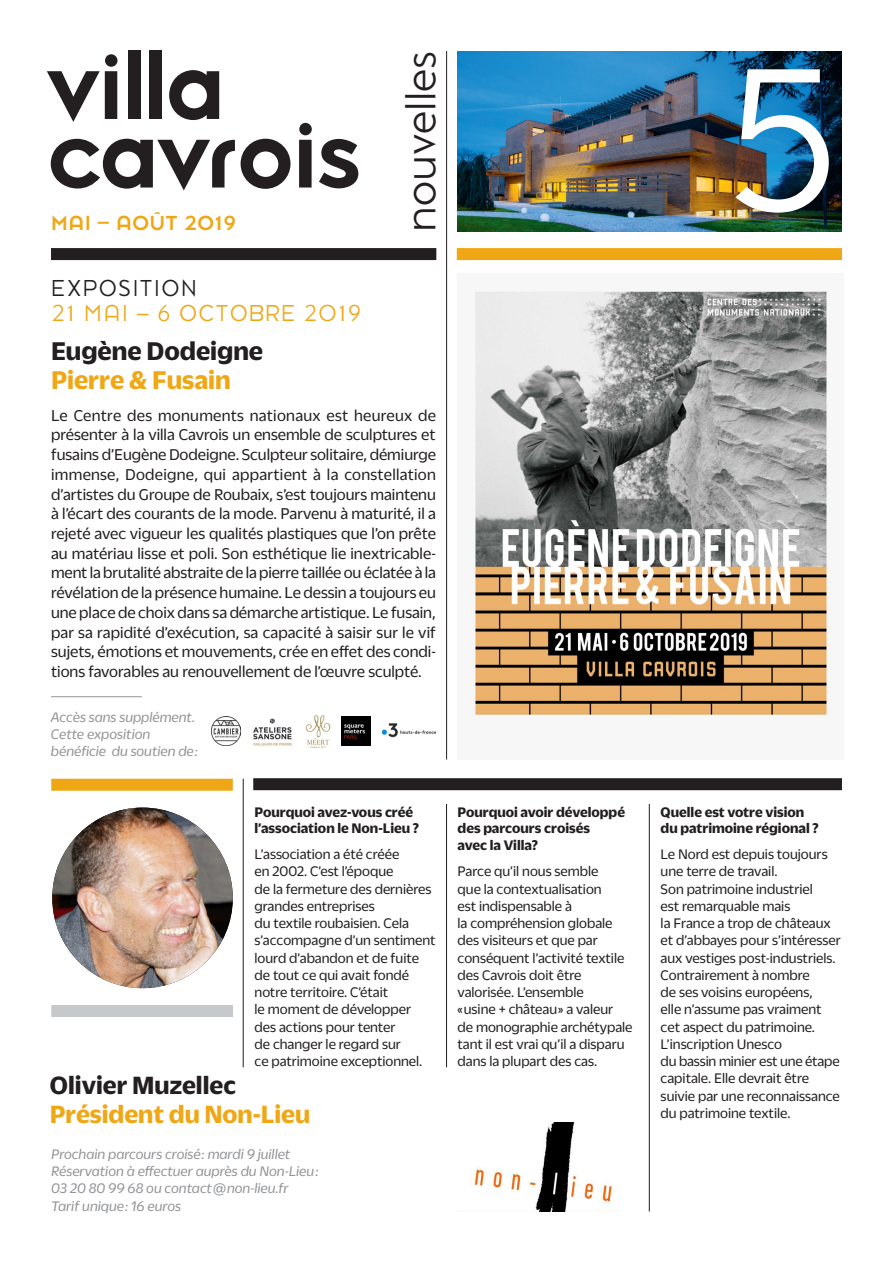
<style>
.page{position:relative;width:893px;height:1263px;background:#fff}
.page>*{position:absolute;margin:0;border:0;box-sizing:border-box;transform-origin:0 0}
.t1{font:223.65px "Dessau Pro Fein";color:#fff}
.t2{font:108.6px "Dessau Pro Drei";color:#231f20}
.t3{font:48.15px "Dessau Pro Fein";color:#231f20}
.t4{font:700 27.75px "Duplicate Sans";color:#231f20}
.t5{font:700 27.75px "Duplicate Sans";color:#efa715}
.t6{font:700 27px "Duplicate Sans";color:#efa715}
.t7{font:700 27px "Duplicate Sans";color:#231f20}
.t8{font:25.5px "Dessau Pro Fein";letter-spacing:.02em;color:#efa715}
.t9{font:25.5px "Dessau Pro Fein";letter-spacing:.02em;color:#231f20}
.t10{font:22.5px "Dessau Pro Neu";letter-spacing:.02em;color:#efa715}
.t11{font:16.95px/19.8px "Duplicate Sans";color:#231f20;text-align:justify}
.t12{font:15px/17.2px "Duplicate Sans";color:#231f20}
.t13{font:italic 15px "Duplicate Sans";color:#939598}
.t14{font:700 15px/16.5px "Duplicate Sans";color:#231f20}
</style>
<div class="page">
<div style="left:51px;top:248px;width:385px;height:12px;background:#231f20"></div>
<div style="left:457px;top:248px;width:385px;height:12px;background:#efa715"></div>
<hr style="left:446px;top:51px;width:1px;height:708px;background:#231f20">
<img style="left:457px;top:51px;width:385px;height:180px">
<img style="left:471px;top:290px;width:361px;height:427px">
<div style="left:51px;top:1005px;width:182px;height:12px;background:#c7c8ca"></div>
<div style="left:253px;top:778px;width:589px;height:12px;background:#231f20"></div>
<div style="left:51px;top:779px;width:182px;height:12px;background:#efa715"></div>
<hr style="left:446px;top:804px;width:1px;height:263px;background:#231f20">
<hr style="left:649px;top:804px;width:1px;height:407px;background:#231f20">
<hr style="left:243px;top:779px;width:1px;height:288px;background:#231f20">
<img style="left:52px;top:807px;width:181px;height:181px;border-radius:90px">
<hr style="left:51px;top:696px;width:91px;height:1px;background:#939598">
<img style="left:470px;top:1122px;width:144px;height:89px">
<img style="left:211px;top:716px;width:29px;height:30px">
<img style="left:252px;top:718px;width:40px;height:28px">
<img style="left:306px;top:715px;width:25px;height:33px">
<img style="left:341px;top:716px;width:29px;height:30px">
<img style="left:382px;top:723px;width:54px;height:14px">
<p class="t2" style="left:49px;top:28px;width:176px">villa</p>
<p class="t2" style="left:49px;top:96px;width:313px">cavrois</p>
<p class="t10" style="left:51px;top:211px;width:186px">MAI – AOÛT 2019</p>
<p class="t9" style="left:51px;top:275px;width:148px">EXPOSITION</p>
<p class="t8" style="left:51px;top:300px;width:312px">21 MAI – 6 OCTOBRE 2019</p>
<p class="t4" style="left:51px;top:332px;width:214px">Eugène Dodeigne</p>
<p class="t5" style="left:51px;top:361px;width:181px">Pierre &amp; Fusain</p>
<p class="t3" style="left:395px;top:232px;width:183px;rotate:-90deg">nouvelles</p>
<p class="t11" style="left:51px;top:404px;width:387px">Le Centre des monuments nationaux est heureux de présenter à la villa Cavrois un ensemble de sculptures et fusains d’Eugène Dodeigne. Sculpteur solitaire, démiurge immense, Dodeigne, qui appartient à la constellation d’artistes du Groupe de Roubaix, s’est toujours maintenu à l’écart des courants de la mode. Parvenu à maturité, il a rejeté avec vigueur les qualités plastiques que l’on prête au matériau lisse et poli. Son esthétique lie inextricable&shy;ment la brutalité abstraite de la pierre taillée ou éclatée à la révélation de la présence humaine. Le dessin a toujours eu une place de choix dans sa démarche artistique. Le fusain, par sa rapidité d’exécution, sa capacité à saisir sur le vif sujets, émotions et mouvements, crée en effet des condi&shy;tions favorables au renouvellement de l’œuvre sculpté.</p>
<p class="t13" style="left:51px;top:707px;width:146px">Accès sans supplément.</p>
<p class="t13" style="left:51px;top:725px;width:101px">Cette exposition</p>
<p class="t13" style="left:51px;top:742px;width:149px">bénéficie du soutien de :</p>
<p class="t14" style="left:255px;top:802px;width:166px">Pourquoi avez-vous créé l’association le Non-Lieu ?</p>
<p class="t12" style="left:255px;top:845px;width:183px">L’association a été créée<br>en 2002. C’est l’époque<br>de la fermeture des dernières grandes entreprises<br>du textile roubaisien. Cela s’accompagne d’un sentiment lourd d’abandon et de fuite de tout ce qui avait fondé notre territoire. C’était<br>le moment de développer des actions pour tenter<br>de changer le regard sur<br>ce patrimoine exceptionnel.</p>
<p class="t7" style="left:50px;top:1067px;width:187px">Olivier Muzellec</p>
<p class="t6" style="left:50px;top:1095px;width:262px">Président du Non-Lieu</p>
<p class="t13" style="left:51px;top:1144px;width:241px">Prochain parcours croisé : mardi 9 juillet</p>
<p class="t13" style="left:51px;top:1161px;width:269px">Réservation à effectuer auprès du Non-Lieu :</p>
<p class="t13" style="left:51px;top:1179px;width:239px">03 20 80 99 68 ou contact @ non-lieu.fr</p>
<p class="t13" style="left:51px;top:1196px;width:131px">Tarif unique : 16 euros</p>
<p class="t14" style="left:458px;top:802px;width:169px">Pourquoi avoir développé des parcours croisés<br>avec la Villa?</p>
<p class="t12" style="left:458px;top:862px;width:176px">Parce qu’il nous semble<br>que la contextualisation<br>est indispensable à<br>la compréhension globale des visiteurs et que par conséquent l’activité textile des Cavrois doit être valorisée. L’ensemble<br>« usine + château » a valeur<br>de monographie archétypale tant il est vrai qu’il a disparu dans la plupart des cas.</p>
<p class="t1" style="left:722px;top:23px;width:121px">5</p>
<p class="t14" style="left:661px;top:802px;width:160px">Quelle est votre vision du patrimoine régional ?</p>
<p class="t12" style="left:661px;top:845px;width:182px">Le Nord est depuis toujours une terre de travail.<br>Son patrimoine industriel<br>est remarquable mais<br>la France a trop de châteaux et d’abbayes pour s’intéresser aux vestiges post-industriels.<br>Contrairement à nombre<br>de ses voisins européens,<br>elle n’assume pas vraiment cet aspect du patrimoine.<br>L’inscription Unesco<br>du bassin minier est une étape capitale. Elle devrait être suivie par une reconnaissance du patrimoine textile.</p>
</div>
